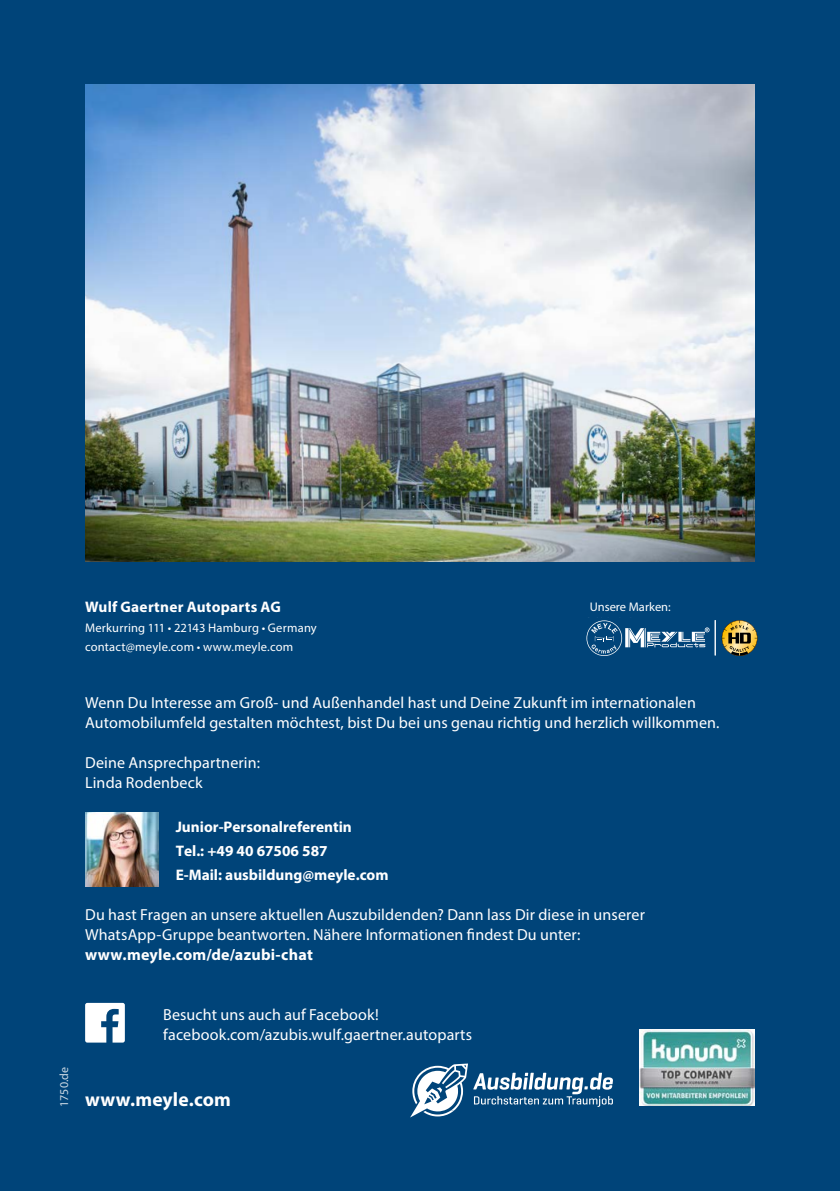
<style>
.page{position:relative;width:840px;height:1191px;background:#fff}
.page>*{position:absolute;margin:0;border:0;box-sizing:border-box;transform-origin:0 0}
.t1{font:700 19.4px "Myriad Pro";letter-spacing:.01em;color:#fff}
.t2{font:16px/20px "Myriad Pro";letter-spacing:.01em;color:#fff}
.t3{font:700 16px "Myriad Pro";letter-spacing:.015em;color:#fff}
.t4{font:700 15.2px/24px "Myriad Pro";color:#fff}
.t5{font:12.6px/19.4px "Myriad Pro";letter-spacing:.015em;color:#fff}
.t6{font:12px "Myriad Pro";color:#fff}
</style>
<div class="page">
<div style="left:0;top:0;width:839px;height:1191px;background:#004479"></div>
<img style="left:85px;top:85px;width:669px;height:476px">
<svg style="left:586px;top:620px;width:123px;height:36px"></svg>
<svg style="left:721px;top:620px;width:36px;height:36px"></svg>
<hr style="left:714px;top:620px;width:1px;height:35px;background:#fff">
<svg style="left:85px;top:1003px;width:40px;height:39px"></svg>
<img style="left:639px;top:1029px;width:115px;height:77px">
<svg style="left:410px;top:1063px;width:202px;height:54px"></svg>
<img style="left:85px;top:812px;width:73px;height:74px">
<p class="t4" style="left:85px;top:594px;width:197px">Wulf Gaertner Autoparts AG</p>
<p class="t5" style="left:85px;top:617px;width:233px">Merkurring 111 • 22143 Hamburg • Germany contact@meyle.com • www.meyle.com</p>
<p class="t5" style="left:589px;top:597px;width:83px">Unsere Marken:</p>
<p class="t2" style="left:85px;top:692px;width:635px">Wenn Du Interesse am Groß- und Außenhandel hast und Deine Zukunft im internationalen<br>Automobilumfeld gestalten möchtest, bist Du bei uns genau richtig und herzlich willkommen.</p>
<p class="t2" style="left:85px;top:752px;width:176px">Deine Ansprechpartnerin:<br>Linda Rodenbeck</p>
<p class="t4" style="left:175px;top:814px;width:214px">Junior-Personalreferentin<br>Tel.: +49 40 67506 587<br>E-Mail: ausbildung@meyle.com</p>
<p class="t2" style="left:85px;top:904px;width:561px">Du hast Fragen an unsere aktuellen Auszubildenden? Dann lass Dir diese in unserer<br>WhatsApp-Gruppe beantworten. Nähere Informationen findest Du unter:</p>
<p class="t3" style="left:85px;top:944px;width:229px">www.meyle.com/de/azubi-chat</p>
<p class="t6" style="left:57px;top:1106px;width:41px;rotate:-90deg">1750.de</p>
<p class="t2" style="left:163px;top:1004px;width:310px">Besucht uns auch auf Facebook! facebook.com/azubis.wulf.gaertner.autoparts</p>
<p class="t1" style="left:85px;top:1086px;width:147px">www.meyle.com</p>
</div>
